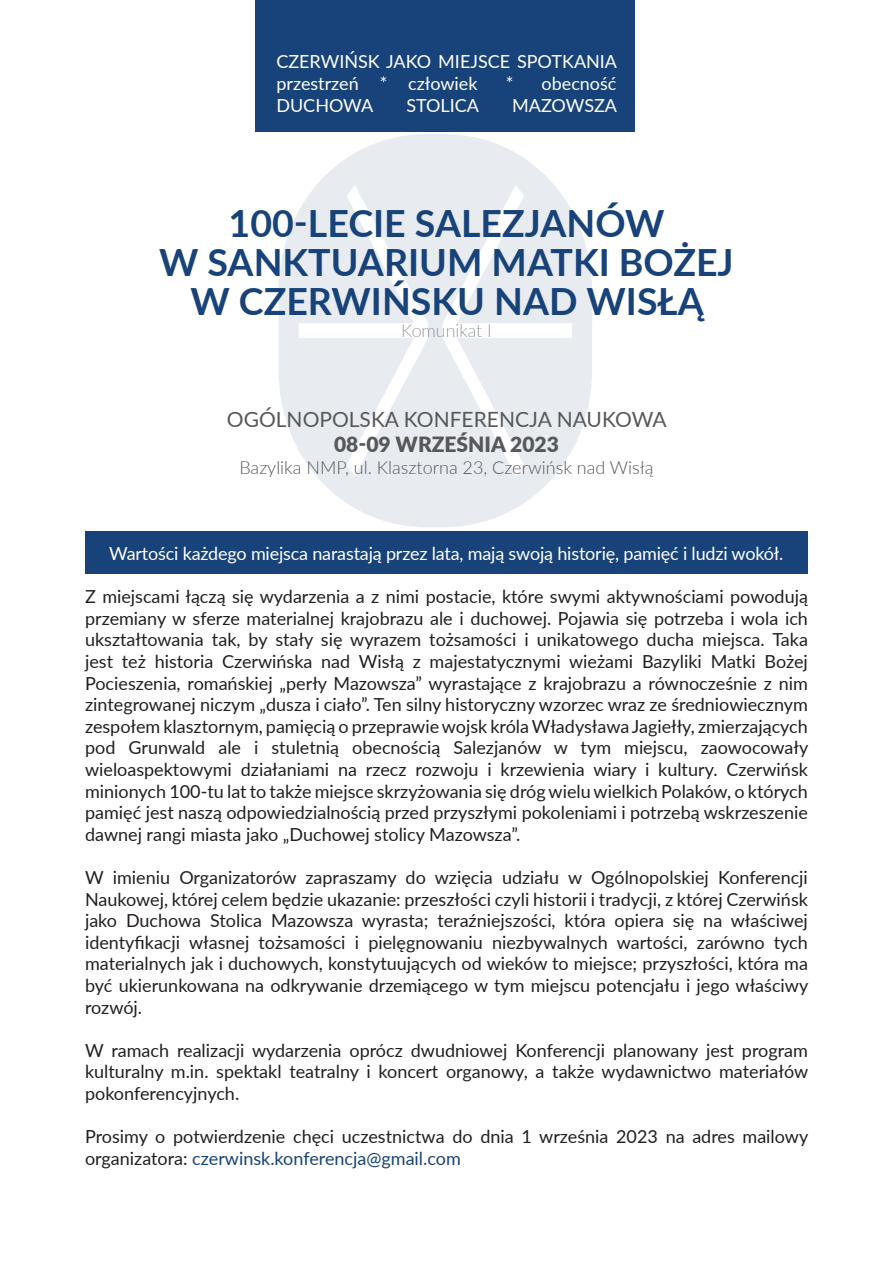
<style>
.page{position:relative;width:893px;height:1263px;background:#fff}
.page>*{position:absolute;margin:0;border:0;box-sizing:border-box;transform-origin:0 0}
.t1{font:700 37.5px/39px "Lato";color:#18437a;text-align:center}
.t2{font:21px "Lato";color:#57585a}
.t3{font:900 21px "Lato";color:#57585a}
.t4{font:18px/21.6px "Lato";color:#231f20;text-align:justify}
.t5{font:18px/21.6px "Lato";letter-spacing:-.01em;color:#fff}
.t6{font:300 18px "Lato";color:#57585a}
.t7{font:100 18px "Lato";color:#57585a}
.s1{color:#18437a}
</style>
<div class="page">
<svg style="left:279px;top:134px;width:313px;height:393px;fill:#e8ecf1"></svg>
<div style="left:85px;top:531px;width:723px;height:43px;background:#18437a"></div>
<div style="left:255px;top:0;width:380px;height:132px;background:#18437a"></div>
<p class="t5" style="left:276px;top:50px;width:342px">CZERWIŃSK JAKO MIEJSCE SPOTKANIA przestrzeń * człowiek</p>
<p class="t5" style="left:506px;top:72px;width:112px">* obecność</p>
<p class="t5" style="left:276px;top:94px;width:98px">DUCHOWA</p>
<p class="t5" style="left:406px;top:94px;width:74px">STOLICA</p>
<p class="t5" style="left:512px;top:94px;width:106px">MAZOWSZA</p>
<h1 class="t1" style="left:159px;top:202px;width:576px">100-LECIE SALEZJANÓW<br>W SANKTUARIUM MATKI BOŻEJ<br>W CZERWIŃSKU NAD WISŁĄ</h1>
<p class="t7" style="left:401px;top:318px;width:92px">Komunikat I</p>
<p class="t2" style="left:227px;top:404px;width:441px">OGÓLNOPOLSKA KONFERENCJA NAUKOWA</p>
<p class="t3" style="left:334px;top:428px;width:226px">08-09 WRZEŚNIA 2023</p>
<p class="t6" style="left:239px;top:455px;width:416px">Bazylika NMP, ul. Klasztorna 23, Czerwińsk nad Wisłą</p>
<p class="t5" style="left:109px;top:542px;width:676px">Wartości każdego miejsca narastają przez lata, mają swoją historię, pamięć i ludzi wokół.</p>
<p class="t4" style="left:85px;top:585px;width:725px">Z miejscami łączą się wydarzenia a z nimi postacie, które swymi aktywnościami powodują przemiany w sferze materialnej krajobrazu ale i duchowej. Pojawia się potrzeba i wola ich ukształtowania tak, by stały się wyrazem tożsamości i unikatowego ducha miejsca. Taka jest też historia Czerwińska nad Wisłą z majestatycznymi wieżami Bazyliki Matki Bożej Pocieszenia, romańskiej „perły Mazowsza” wyrastające z krajobrazu a równocześnie z nim zintegrowanej niczym „dusza i ciało”. Ten silny historyczny wzorzec wraz ze średniowiecznym zespołem klasztornym, pamięcią o przeprawie wojsk króla Władysława Jagiełły, zmierzających pod Grunwald ale i stuletnią obecnością Salezjanów w tym miejscu, zaowocowały wieloaspektowymi działaniami na rzecz rozwoju i krzewienia wiary i kultury. Czerwińsk minionych 100-tu lat to także miejsce skrzyżowania się dróg wielu wielkich Polaków, o których pamięć jest naszą odpowiedzialnością przed przyszłymi pokoleniami i potrzebą wskrzeszenie dawnej rangi miasta jako „Duchowej stolicy Mazowsza”.</p>
<p class="t4" style="left:85px;top:866px;width:725px">W imieniu Organizatorów zapraszamy do wzięcia udziału w Ogólnopolskiej Konferencji Naukowej, której celem będzie ukazanie: przeszłości czyli historii i tradycji, z której Czerwińsk jako Duchowa Stolica Mazowsza wyrasta; teraźniejszości, która opiera się na właściwej identyfikacji własnej tożsamości i pielęgnowaniu niezbywalnych wartości, zarówno tych materialnych jak i duchowych, konstytuujących od wieków to miejsce; przyszłości, która ma być ukierunkowana na odkrywanie drzemiącego w tym miejscu potencjału i jego właściwy rozwój.</p>
<p class="t4" style="left:85px;top:1039px;width:725px">W ramach realizacji wydarzenia oprócz dwudniowej Konferencji planowany jest program kulturalny m.in. spektakl teatralny i koncert organowy, a także wydawnictwo materiałów pokonferencyjnych.</p>
<p class="t4" style="left:85px;top:1125px;width:725px">Prosimy o potwierdzenie chęci uczestnictwa do dnia 1 września 2023 na adres mailowy organizatora: <span class="s1">czerwinsk.konferencja@gmail.com</span></p>
</div>
